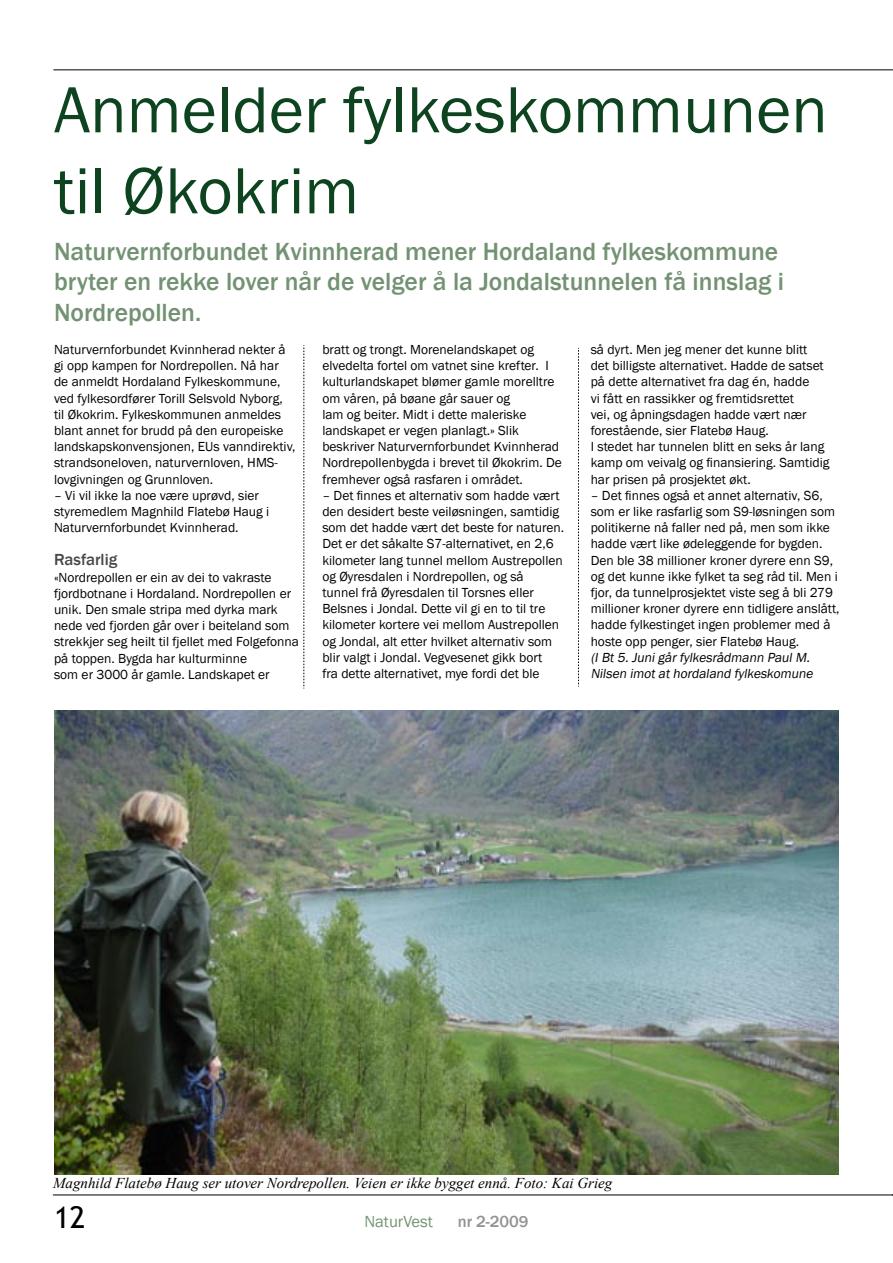
<style>
.page{position:relative;width:893px;height:1263px;background:#fff}
.page>*{position:absolute;margin:0;border:0;box-sizing:border-box;transform-origin:0 0}
.t1{font:67.5px/81px "Franklin Gothic";color:#0d441f}
.t2{font:30px "Trebuchet MS";color:#000}
.t3{font:500 25.5px/30.6px "Franklin Gothic";color:#739273}
.t4{font:16.5px "Franklin Gothic";color:#739273}
.t5{font:500 16.5px "Franklin Gothic";color:#484848}
.t6{font:500 16.5px "Franklin Gothic";color:#939393}
.t7{font:italic 15px "Times New Roman";color:#000}
.t8{font:13.5px/16.2px "Franklin Gothic";color:#000}
.t9{font:italic 13.5px/16.2px "Franklin Gothic";color:#000}
</style>
<div class="page">
<img style="left:54px;top:710px;width:785px;height:464px">
<svg style="left:304px;top:345px;width:1px;height:344px"></svg>
<svg style="left:578px;top:348px;width:1px;height:339px"></svg>
<h1 class="t1" style="left:54px;top:71px;width:775px">Anmelder fylkeskommunen til Økokrim</h1>
<h3 class="t3" style="left:54px;top:236px;width:731px">Naturvernforbundet Kvinnherad mener Hordaland fylkeskommune bryter en rekke lover når de velger å la Jondalstunnelen få innslag i<br>Nordrepollen.</h3>
<p class="t8" style="left:54px;top:342px;width:243px">Naturvernforbundet Kvinnherad nekter å gi opp kampen for Nordrepollen. Nå har de anmeldt Hordaland Fylkeskommune, ved fylkesordfører Torill Selsvold Nyborg, til Økokrim. Fylkeskommunen anmeldes blant annet for brudd på den europeiske landskapskonvensjonen, EUs vanndirektiv, strandsoneloven, naturvernloven, HMS&shy;lovgivningen og Grunnloven.</p>
<p class="t8" style="left:54px;top:487px;width:217px">– Vi vil ikke la noe være uprøvd, sier styremedlem Magnhild Flatebø Haug i<br>Naturvernforbundet Kvinnherad.</p>
<p class="t5" style="left:54px;top:550px;width:65px">Rasfarlig</p>
<p class="t8" style="left:54px;top:569px;width:246px">«Nordrepollen er ein av dei to vakraste fjordbotnane i Hordaland. Nordrepollen er unik. Den smale stripa med dyrka mark nede ved fjorden går over i beiteland som strekkjer seg heilt til fjellet med Folgefonna på toppen. Bygda har kulturminne<br>som er 3000 år gamle. Landskapet er</p>
<p class="t8" style="left:322px;top:342px;width:241px">bratt og trongt. Morenelandskapet og elvedelta fortel om vatnet sine krefter. I kulturlandskapet blømer gamle morelltre om våren, på bøane går sauer og<br>lam og beiter. Midt i dette maleriske landskapet er vegen planlagt.» Slik beskriver Naturvernforbundet Kvinnherad Nordrepollenbygda i brevet til Økokrim. De fremhever også rasfaren i området.</p>
<p class="t8" style="left:322px;top:487px;width:243px">– Det finnes et alternativ som hadde vært den desidert beste veiløsningen, samtidig som det hadde vært det beste for naturen.<br>Det er det såkalte S7-alternativet, en 2,6 kilometer lang tunnel mellom Austrepollen og Øyresdalen i Nordrepollen, og så<br>tunnel frå Øyresdalen til Torsnes eller Belsnes i Jondal. Dette vil gi en to til tre kilometer kortere vei mellom Austrepollen og Jondal, alt etter hvilket alternativ som blir valgt i Jondal. Vegvesenet gikk bort<br>fra dette alternativet, mye fordi det ble</p>
<p class="t8" style="left:591px;top:342px;width:240px">så dyrt. Men jeg mener det kunne blitt<br>det billigste alternativet. Hadde de satset på dette alternativet fra dag én, hadde<br>vi fått en rassikker og fremtidsrettet<br>vei, og åpningsdagen hadde vært nær forestående, sier Flatebø Haug.<br>I stedet har tunnelen blitt en seks år lang kamp om veivalg og finansiering. Samtidig har prisen på prosjektet økt.</p>
<p class="t8" style="left:591px;top:487px;width:250px">– Det finnes også et annet alternativ, S6, som er like rasfarlig som S9-løsningen som politikerne nå faller ned på, men som ikke hadde vært like ødeleggende for bygden.<br>Den ble 38 millioner kroner dyrere enn S9, og det kunne ikke fylket ta seg råd til. Men i fjor, da tunnelprosjektet viste seg å bli 279 millioner kroner dyrere enn tidligere anslått, hadde fylkestinget ingen problemer med å hoste opp penger, sier Flatebø Haug.</p>
<p class="t9" style="left:591px;top:649px;width:226px">(IBt5.Junigårfylkesrådmann PaulM.<br>Nilsen imotathordaland fylkeskomune</p>
<p class="t7" style="left:53px;top:1173px;width:561px">Magnhild Flatebø Haug ser utover Nordrepollen. Veien er ikke bygget ennå. Foto: Kai Grieg</p>
<h2 class="t2" style="left:54px;top:1200px;width:33px">12</h2>
<p class="t4" style="left:364px;top:1211px;width:70px">NaturVest</p>
<p class="t6" style="left:458px;top:1211px;width:72px">nr 2-2009</p>
</div>
